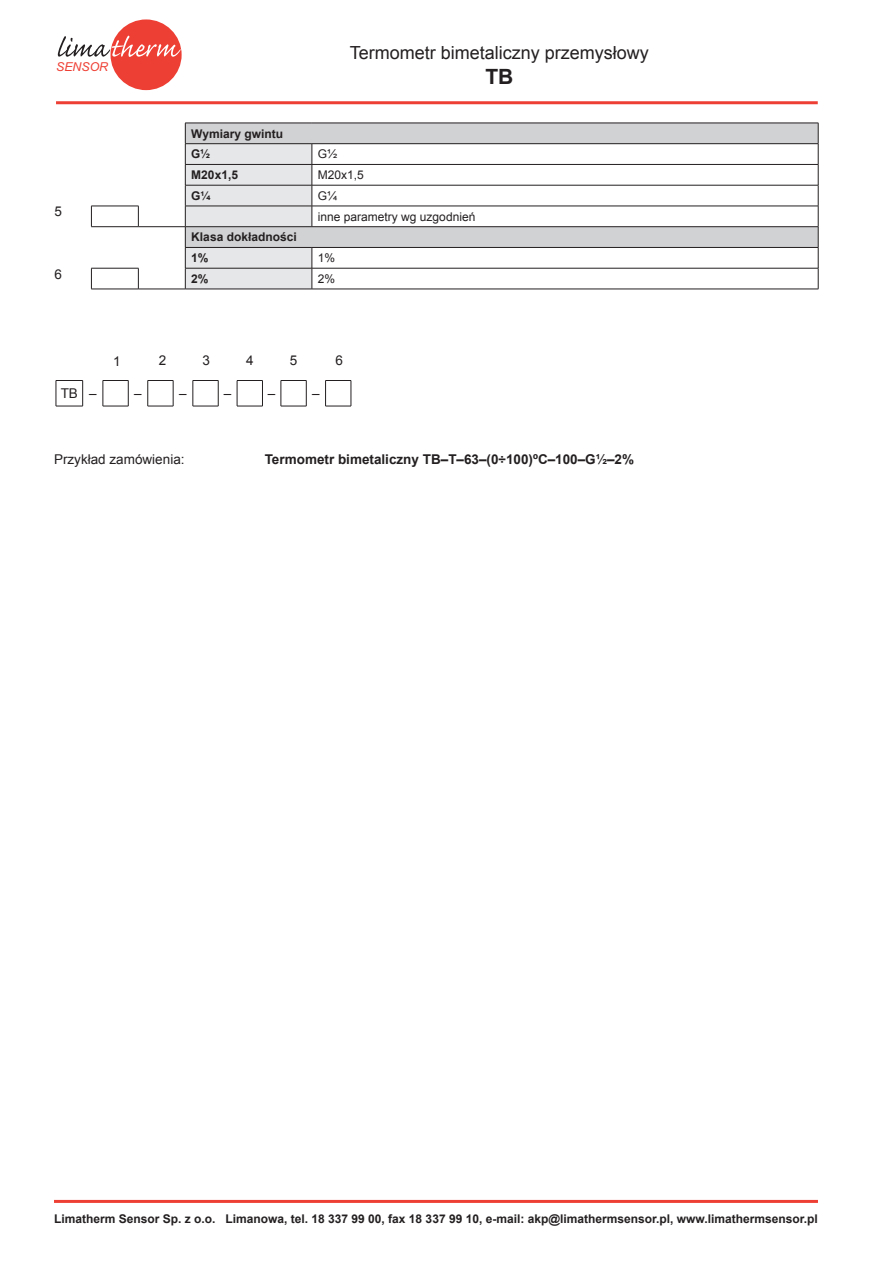
<style>
.page{position:relative;width:872px;height:1268px;background:#fff}
.page>*{position:absolute;margin:0;border:0;box-sizing:border-box;transform-origin:0 0}
.t1{font:700 21px "Arial";color:#231f20}
.t2{font:18px "Arial";color:#231f20}
.t3{font:700 13.5px "Arial";color:#231f20}
.t4{font:13.5px "Arial";color:#231f20}
.t5{font:italic 12.3px "Arial";color:#ee3f34}
.t6{font:700 12px/20.7px "Arial";color:#231f20}
.t7{font:12px/20.7px "Arial";color:#231f20}
</style>
<div class="page">
<hr style="left:54px;top:1199px;width:764px;height:3px;background:#ee3f34">
<div style="left:110px;top:19px;width:72px;height:71px;background:#ee3f34;border-radius:50%"></div>
<svg style="left:58px;top:36px;width:123px;height:21px"></svg>
<hr style="left:56px;top:101px;width:761px;height:3px;background:#ee3f34">
<div style="left:185px;top:123px;width:633px;height:21px;background:#d1d2d4"></div>
<div style="left:185px;top:227px;width:633px;height:20px;background:#d1d2d4"></div>
<hr style="left:312px;top:123px;width:506px;height:1px;background:#231f20">
<hr style="left:312px;top:143px;width:506px;height:1px;background:#231f20">
<hr style="left:312px;top:164px;width:506px;height:1px;background:#231f20">
<hr style="left:312px;top:185px;width:506px;height:1px;background:#231f20">
<hr style="left:312px;top:206px;width:506px;height:1px;background:#231f20">
<hr style="left:138px;top:226px;width:47px;height:1px;background:#231f20">
<hr style="left:312px;top:226px;width:506px;height:1px;background:#231f20">
<hr style="left:312px;top:247px;width:506px;height:1px;background:#231f20">
<hr style="left:312px;top:268px;width:506px;height:1px;background:#231f20">
<hr style="left:138px;top:288px;width:47px;height:1px;background:#231f20">
<hr style="left:312px;top:288px;width:506px;height:1px;background:#231f20">
<hr style="left:91px;top:206px;width:48px;height:1px;background:#231f20">
<svg style="left:91px;top:206px;width:1px;height:20px"></svg>
<svg style="left:138px;top:206px;width:1px;height:20px"></svg>
<hr style="left:91px;top:268px;width:48px;height:1px;background:#231f20">
<svg style="left:91px;top:268px;width:1px;height:20px"></svg>
<svg style="left:138px;top:268px;width:1px;height:21px"></svg>
<hr style="left:91px;top:226px;width:47px;height:1px;background:#231f20">
<hr style="left:91px;top:288px;width:47px;height:1px;background:#231f20">
<svg style="left:185px;top:123px;width:128px;height:166px"></svg>
<svg style="left:818px;top:123px;width:1px;height:166px"></svg>
<svg style="left:56px;top:380px;width:27px;height:26px"></svg>
<svg style="left:103px;top:380px;width:26px;height:26px"></svg>
<svg style="left:147px;top:380px;width:27px;height:26px"></svg>
<svg style="left:193px;top:380px;width:26px;height:26px"></svg>
<svg style="left:237px;top:380px;width:26px;height:26px"></svg>
<svg style="left:281px;top:380px;width:26px;height:26px"></svg>
<svg style="left:325px;top:380px;width:27px;height:26px"></svg>
<p class="t5" style="left:56px;top:58px;width:54px">SENSOR</p>
<p class="t4" style="left:54px;top:202px;width:9px">5</p>
<p class="t6" style="left:191px;top:123px;width:93px">Wymiary gwintu<br>G½</p>
<h2 class="t2" style="left:350px;top:41px;width:301px">Termometr bimetaliczny przemysłowy</h2>
<h1 class="t1" style="left:485px;top:63px;width:29px">TB</h1>
<p class="t7" style="left:318px;top:144px;width:21px">G½</p>
<p class="t6" style="left:191px;top:165px;width:48px">M20x1,5</p>
<p class="t7" style="left:318px;top:165px;width:48px">M20x1,5</p>
<p class="t6" style="left:191px;top:186px;width:21px">G¼</p>
<p class="t7" style="left:318px;top:185px;width:159px">G¼<br>inne parametry wg uzgodnień</p>
<p class="t6" style="left:191px;top:227px;width:107px">Klasa dokładności<br>1%</p>
<p class="t7" style="left:318px;top:248px;width:19px">1%</p>
<p class="t4" style="left:54px;top:265px;width:9px">6</p>
<p class="t6" style="left:191px;top:269px;width:19px">2%</p>
<p class="t7" style="left:318px;top:268px;width:19px">2%</p>
<p class="t4" style="left:113px;top:352px;width:9px">1</p>
<p class="t4" style="left:159px;top:352px;width:9px">2</p>
<p class="t4" style="left:202px;top:352px;width:9px">3</p>
<p class="t4" style="left:246px;top:352px;width:9px">4</p>
<p class="t4" style="left:290px;top:352px;width:9px">5</p>
<p class="t4" style="left:335px;top:352px;width:9px">6</p>
<p class="t4" style="left:61px;top:384px;width:37px">TB –</p>
<p class="t4" style="left:134px;top:384px;width:9px">–</p>
<p class="t4" style="left:179px;top:384px;width:9px">–</p>
<p class="t4" style="left:224px;top:384px;width:9px">–</p>
<p class="t4" style="left:268px;top:384px;width:9px">–</p>
<p class="t4" style="left:312px;top:384px;width:9px">–</p>
<p class="t4" style="left:54px;top:450px;width:132px">Przykład zamówienia:</p>
<p class="t3" style="left:265px;top:450px;width:371px">Termometr bimetaliczny TB–T–63–(0÷100)ºC–100–G½–2%</p>
<p class="t6" style="left:54px;top:1208px;width:765px">Limatherm Sensor Sp. z o.o. Limanowa, tel. 18 337 99 00, fax 18 337 99 10, e-mail: akp@limathermsensor.pl, www.limathermsensor.pl</p>
</div>
